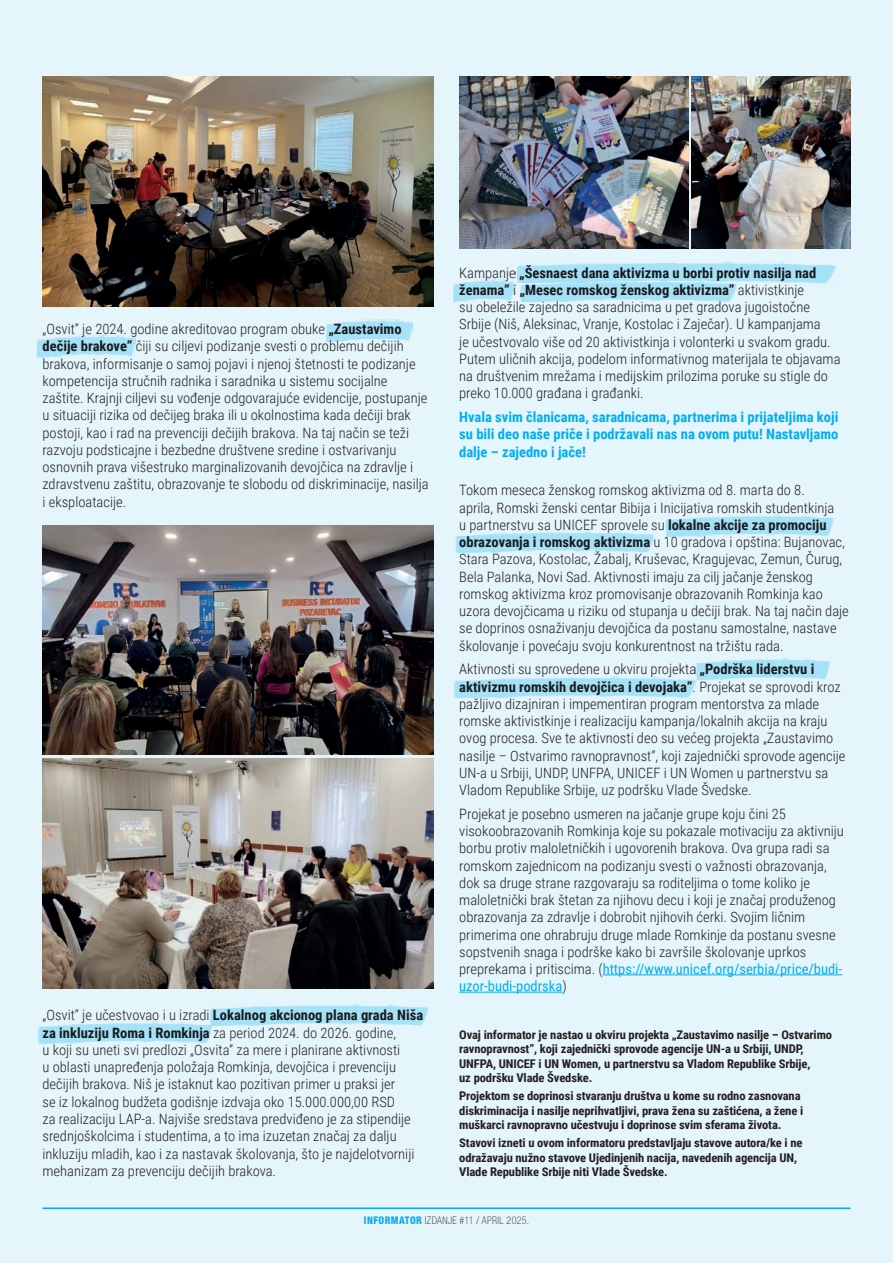
<style>
.page{position:relative;width:893px;height:1263px;background:#e5f5fc}
.page>*{position:absolute;margin:0;border:0;box-sizing:border-box;transform-origin:0 0}
.t1{font:300 14.25px/17.2px "Roboto Condensed";color:#231f20}
.t2{font:700 14.25px/17.2px "Roboto Condensed";color:#00aeef;text-align:justify}
.t3{font:700 12px/14.2px "Roboto Condensed";letter-spacing:-.01em;color:#231f20;scale:1.05 1}
.t4{font:100 condensed 10.5px "Helvetica Neue LT Pro";letter-spacing:.035em;color:#231f20;scale:.95 1}
.s1{font-weight:700}
.s2{font-weight:400;color:#00aeef}
.s3{font-weight:800;color:#00aeef}
</style>
<div class="page">
<hr style="left:43px;top:1207px;width:807px;height:2px;background:#00aeef">
<img style="left:43px;top:77px;width:391px;height:229px">
<img style="left:43px;top:758px;width:391px;height:230px">
<img style="left:43px;top:526px;width:391px;height:229px">
<img style="left:459px;top:77px;width:229px;height:172px">
<img style="left:691px;top:77px;width:159px;height:172px">
<hr style="left:603px;top:974px;width:239px;height:1px;background:#00aeef">
<hr style="left:459px;top:992px;width:103px;height:1px;background:#00aeef">
<img style="left:326px;top:319px;width:87px;height:23px">
<img style="left:37px;top:334px;width:99px;height:24px">
<img style="left:517px;top:261px;width:319px;height:23px">
<img style="left:453px;top:279px;width:61px;height:23px">
<img style="left:520px;top:279px;width:218px;height:24px">
<img style="left:665px;top:514px;width:169px;height:23px">
<img style="left:455px;top:530px;width:199px;height:23px">
<img style="left:696px;top:657px;width:135px;height:24px">
<img style="left:454px;top:674px;width:244px;height:24px">
<img style="left:210px;top:1003px;width:219px;height:23px">
<img style="left:38px;top:1020px;width:175px;height:24px">
<p class="t1" style="left:43px;top:320px;width:388px">„Osvit” je 2024. godine akreditovao program obuke <span class="s1">„Zaustavimo dečije brakove”</span> čiji su ciljevi podizanje svesti o problemu dečijih brakova, informisanje o samoj pojavi i njenoj štetnosti te podizanje kompetencija stručnih radnika i saradnika u sistemu socijalne zaštite. Krajnji ciljevi su vođenje odgovarajuće evidencije, postupanje u situaciji rizika od dečijeg braka ili u okolnostima kada dečiji brak postoji, kao i rad na prevenciji dečijih brakova. Na taj način se teži razvoju podsticajne i bezbedne društvene sredine i ostvarivanju osnovnih prava višestruko marginalizovanih devojčica na zdravlje i zdravstvenu zaštitu, obrazovanje te slobodu od diskriminacije, nasilja i eksploatacije.</p>
<p class="t1" style="left:43px;top:1006px;width:382px">„Osvit” je učestvovao i u izradi <span class="s1">Lokalnog akcionog plana grada Niša za inkluziju Roma i Romkinja</span> za period 2024. do 2026. godine,<br>u koji su uneti svi predlozi „Osvita” za mere i planirane aktivnosti<br>u oblasti unapređenja položaja Romkinja, devojčica i prevenciju dečijih brakova. Niš je istaknut kao pozitivan primer u praksi jer<br>se iz lokalnog budžeta godišnje izdvaja oko 15.000.000,00 RSD<br>za realizaciju LAP-a. Najviše sredstava predviđeno je za stipendije srednjoškolcima i studentima, a to ima izuzetan značaj za dalju inkluziju mladih, kao i za nastavak školovanja, što je najdelotvorniji mehanizam za prevenciju dečijih brakova.</p>
<p class="t1" style="left:459px;top:263px;width:383px">Kampanje <span class="s1">„Šesnaest dana aktivizma u borbi protiv nasilja nad ženama”</span> i <span class="s1">„Mesec romskog ženskog aktivizma”</span> aktivistkinje<br>su obeležile zajedno sa saradnicima u pet gradova jugoistočne Srbije (Niš, Aleksinac, Vranje, Kostolac i Zaječar). U kampanjama<br>je učestvovalo više od 20 aktivistkinja i volonterki u svakom gradu.<br>Putem uličnih akcija, podelom informativnog materijala te objavama na društvenim mrežama i medijskim prilozima poruke su stigle do preko 10.000 građana i građanki.</p>
<p class="t2" style="left:459px;top:408px;width:381px">Hvala svim članicama, saradnicama, partnerima i prijateljima koji su bili deo naše priče i podržavali nas na ovom putu! Nastavljamo dalje – zajedno i jače!</p>
<p class="t1" style="left:459px;top:481px;width:391px">Tokom meseca ženskog romskog aktivizma od 8. marta do 8.<br>aprila, Romski ženski centar Bibija i Inicijativa romskih studentkinja<br>u partnerstvu sa UNICEF sprovele su <span class="s1">lokalne akcije za promociju obrazovanja i romskog aktivizma</span> u 10 gradova i opština: Bujanovac, Stara Pazova, Kostolac, Žabalj, Kruševac, Kragujevac, Zemun, Čurug, Bela Palanka, Novi Sad. Aktivnosti imaju za cilj jačanje ženskog romskog aktivizma kroz promovisanje obrazovanih Romkinja kao uzora devojčicama u riziku od stupanja u dečiji brak. Na taj način daje se doprinos osnaživanju devojčica da postanu samostalne, nastave školovanje i povećaju svoju konkurentnost na tržištu rada.</p>
<p class="t1" style="left:459px;top:660px;width:388px">Aktivnosti su sprovedene u okviru projekta <span class="s1">„Podrška liderstvu i aktivizmu romskih devojčica i devojaka”</span>. Projekat se sprovodi kroz pažljivo dizajniran i impementiran program mentorstva za mlade romske aktivistkinje i realizaciju kampanja/lokalnih akcija na kraju ovog procesa. Sve te aktivnosti deo su većeg projekta „Zaustavimo nasilje – Ostvarimo ravnopravnost”, koji zajednički sprovode agencije UN-a u Srbiji, UNDP, UNFPA, UNICEF i UN Women u partnerstvu sa Vladom Republike Srbije, uz podršku Vlade Švedske.</p>
<p class="t1" style="left:459px;top:804px;width:386px">Projekat je posebno usmeren na jačanje grupe koju čini 25 visokoobrazovanih Romkinja koje su pokazale motivaciju za aktivniju borbu protiv maloletničkih i ugovorenih brakova. Ova grupa radi sa romskom zajednicom na podizanju svesti o važnosti obrazovanja, dok sa druge strane razgovaraju sa roditeljima o tome koliko je maloletnički brak štetan za njihovu decu i koji je značaj produženog obrazovanja za zdravlje i dobrobit njihovih ćerki. Svojim ličnim primerima one ohrabruju druge mlade Romkinje da postanu svesne sopstvenih snaga i podrške kako bi završile školovanje uprkos preprekama i pritiscima. (<span class="s2">https://www.unicef.org/serbia/price/budi&shy;uzor-budi-podrska</span>)</p>
<p class="t3" style="left:459px;top:1027px;width:357px">Ovaj informator je nastao u okviru projekta „Zaustavimo nasilje – Ostvarimo ravnopravnost”, koji zajednički sprovode agencije UN-a u Srbiji, UNDP, UNFPA, UNICEF i UN Women, u partnerstvu sa Vladom Republike Srbije,<br>uz podršku Vlade Švedske.</p>
<p class="t3" style="left:459px;top:1088px;width:329px">Projektom se doprinosi stvaranju društva u kome su rodno zasnovana diskriminacija i nasilje neprihvatljivi, prava žena su zaštićena, a žene i muškarci ravnopravno učestvuju i doprinose svim sferama života.</p>
<p class="t3" style="left:459px;top:1135px;width:328px">Stavovi izneti u ovom informatoru predstavljaju stavove autora/ke i ne odražavaju nužno stavove Ujedinjenih nacija, navedenih agencija UN,<br>Vlade Republike Srbije niti Vlade Švedske.</p>
<p class="t4" style="left:364px;top:1214px;width:175px"><span class="s3">INFORMATOR</span> IZDANJE #11 / APRIL 2025.</p>
</div>
